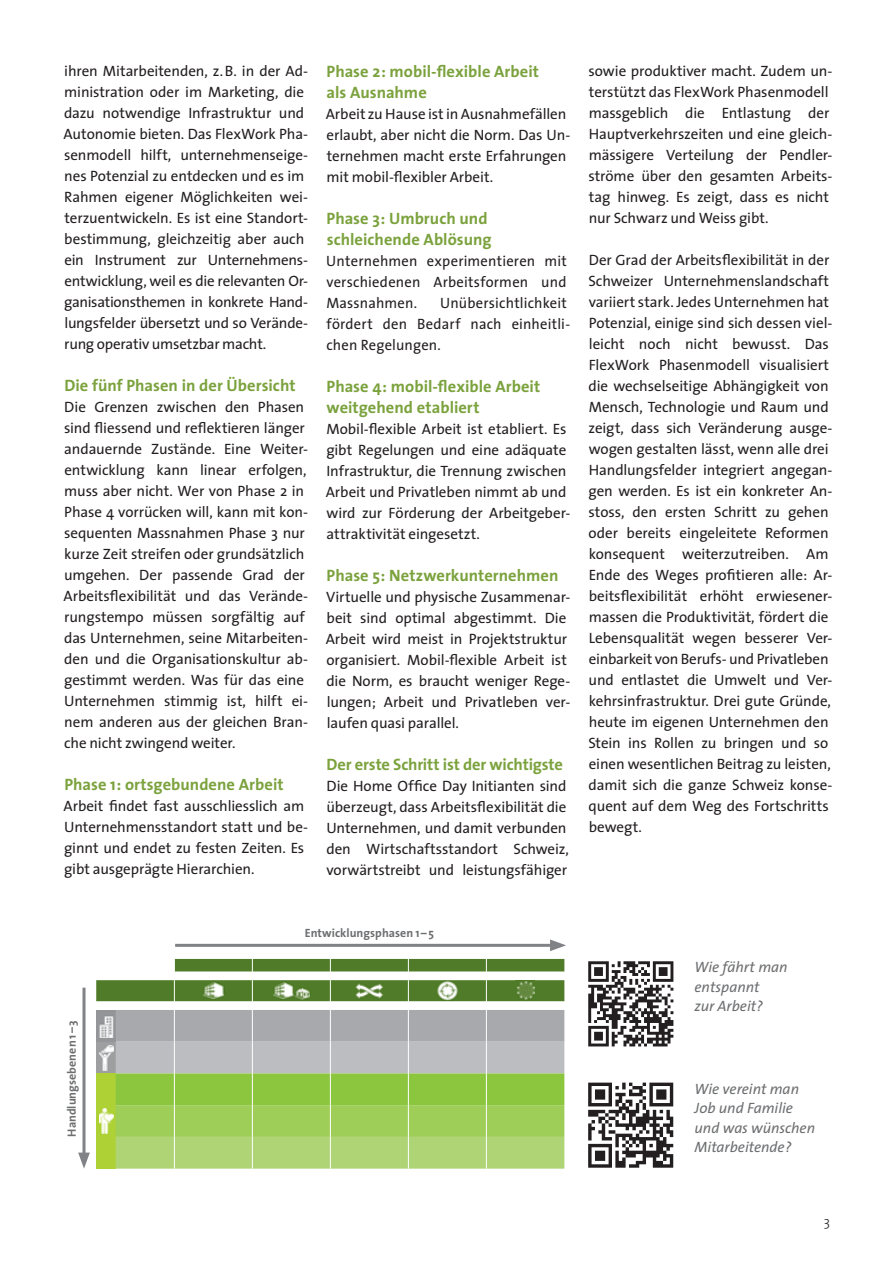
<style>
.page{position:relative;width:893px;height:1263px;background:#fff}
.page>*{position:absolute;margin:0;border:0;box-sizing:border-box;transform-origin:0 0}
.t1{font:700 16.5px/21px "The Sans";letter-spacing:.005em;color:#7ba23d}
.t2{font:15px/21px "The Sans";letter-spacing:-.005em;color:#231f20}
.t3{font:italic 15px/19.5px "The Sans";letter-spacing:-.005em;color:#6d6e70}
.t4{font:300 13.5px "The Sans";color:#231f20}
.t5{font:700 12px "The Sans";letter-spacing:.005em;color:#6d6e70}
</style>
<div class="page">
<svg style="left:588px;top:1082px;width:85px;height:86px"></svg>
<svg style="left:588px;top:961px;width:85px;height:85px"></svg>
<svg style="left:96px;top:959px;width:468px;height:210px;background:#a3bf7f"></svg>
<hr style="left:174px;top:1010px;width:1px;height:32px;background:#fff">
<hr style="left:252px;top:1010px;width:1px;height:32px;background:#fff">
<hr style="left:330px;top:1010px;width:1px;height:32px;background:#fff">
<hr style="left:408px;top:1010px;width:1px;height:32px;background:#fff">
<hr style="left:486px;top:1010px;width:1px;height:32px;background:#fff">
<hr style="left:174px;top:1042px;width:1px;height:31px;background:#fff">
<hr style="left:252px;top:1042px;width:1px;height:31px;background:#fff">
<hr style="left:330px;top:1042px;width:1px;height:31px;background:#fff">
<hr style="left:408px;top:1042px;width:1px;height:31px;background:#fff">
<hr style="left:486px;top:1042px;width:1px;height:31px;background:#fff">
<hr style="left:174px;top:1073px;width:1px;height:32px;background:#fff">
<hr style="left:252px;top:1073px;width:1px;height:32px;background:#fff">
<hr style="left:330px;top:1073px;width:1px;height:32px;background:#fff">
<hr style="left:408px;top:1073px;width:1px;height:32px;background:#fff">
<hr style="left:486px;top:1073px;width:1px;height:32px;background:#fff">
<hr style="left:174px;top:1105px;width:1px;height:32px;background:#fff">
<hr style="left:252px;top:1105px;width:1px;height:32px;background:#fff">
<hr style="left:330px;top:1105px;width:1px;height:32px;background:#fff">
<hr style="left:408px;top:1105px;width:1px;height:32px;background:#fff">
<hr style="left:486px;top:1105px;width:1px;height:32px;background:#fff">
<hr style="left:174px;top:1137px;width:1px;height:32px;background:#fff">
<hr style="left:252px;top:1137px;width:1px;height:32px;background:#fff">
<hr style="left:330px;top:1137px;width:1px;height:32px;background:#fff">
<hr style="left:408px;top:1137px;width:1px;height:32px;background:#fff">
<hr style="left:486px;top:1137px;width:1px;height:32px;background:#fff">
<hr style="left:175px;top:944px;width:381px;height:3px;background:#808285">
<svg style="left:550px;top:939px;width:16px;height:12px"></svg>
<hr style="left:83px;top:988px;width:3px;height:170px;background:#808285">
<svg style="left:78px;top:1152px;width:12px;height:17px"></svg>
<img style="left:99px;top:1109px;width:14px;height:24px">
<img style="left:100px;top:1045px;width:13px;height:25px">
<img style="left:99px;top:1014px;width:14px;height:24px">
<img style="left:515px;top:981px;width:20px;height:19px">
<img style="left:437px;top:982px;width:21px;height:18px">
<img style="left:355px;top:982px;width:27px;height:18px">
<img style="left:202px;top:982px;width:23px;height:17px">
<img style="left:272px;top:982px;width:22px;height:17px">
<img style="left:294px;top:987px;width:17px;height:12px">
<p class="t2" style="left:63px;top:62px;width:246px">ihren Mitarbeitenden, z. B. in der Ad&shy;ministration oder im Marketing, die dazu notwendige Infrastruktur und Autonomie bieten. Das FlexWork Pha&shy;senmodell hilft, unternehmenseige&shy;nes Potenzial zu entdecken und es im Rahmen eigener Möglichkeiten wei&shy;terzuentwickeln. Es ist eine Standort&shy;bestimmung, gleichzeitig aber auch ein Instrument zur Unternehmens&shy;entwicklung, weil es die relevanten Or&shy;ganisationsthemen in konkrete Hand&shy;lungsfelder übersetzt und so Verände&shy;rung operativ umsetzbar macht.</p>
<p class="t1" style="left:64px;top:375px;width:233px">Die fünf Phasen in der Übersicht</p>
<p class="t2" style="left:64px;top:398px;width:246px">Die Grenzen zwischen den Phasen sind fliessend und reflektieren länger andauernde Zustände. Eine Weiter&shy;entwicklung kann linear erfolgen, muss aber nicht. Wer von Phase 2 in Phase 4 vorrücken will, kann mit kon&shy;sequenten Massnahmen Phase 3 nur kurze Zeit streifen oder grundsätzlich umgehen. Der passende Grad der Arbeitsflexibilität und das Verände&shy;rungstempo müssen sorgfältig auf das Unternehmen, seine Mitarbeiten&shy;den und die Organisationskultur ab&shy;gestimmt werden. Was für das eine Unternehmen stimmig ist, hilft ei&shy;nem anderen aus der gleichen Bran&shy;che nicht zwingend weiter.</p>
<p class="t1" style="left:64px;top:774px;width:221px">Phase 1: ortsgebundene Arbeit</p>
<p class="t2" style="left:63px;top:797px;width:246px">Arbeit findet fast ausschliesslich am Unternehmensstandort statt und be&shy;ginnt und endet zu festen Zeiten. Es gibt ausgeprägte Hierarchien.</p>
<p class="t1" style="left:327px;top:61px;width:214px">Phase 2: mobil-flexible Arbeit als Ausnahme</p>
<p class="t2" style="left:326px;top:105px;width:246px">Arbeit zu Hause ist in Ausnahmefällen erlaubt, aber nicht die Norm. Das Un&shy;ternehmen macht erste Erfahrungen mit mobil-flexibler Arbeit.</p>
<p class="t1" style="left:327px;top:208px;width:166px">Phase 3: Umbruch und schleichende Ablösung</p>
<p class="t2" style="left:326px;top:252px;width:242px;text-align:justify">Unternehmen experimentieren mit verschiedenen Arbeitsformen und Massnahmen.</p>
<p class="t2" style="left:326px;top:294px;width:245px;text-indent:114px">Unübersichtlichkeit fördert den Bedarf nach einheitli&shy;chen Regelungen.</p>
<p class="t1" style="left:327px;top:376px;width:215px">Phase 4: mobil-flexible Arbeit weitgehend etabliert</p>
<p class="t2" style="left:326px;top:420px;width:246px">Mobil-flexible Arbeit ist etabliert. Es gibt Regelungen und eine adäquate Infrastruktur, die Trennung zwischen Arbeit und Privatleben nimmt ab und wird zur Förderung der Arbeitgeber&shy;attraktivität eingesetzt.</p>
<p class="t1" style="left:327px;top:565px;width:233px">Phase 5: Netzwerkunternehmen</p>
<p class="t2" style="left:326px;top:588px;width:246px">Virtuelle und physische Zusammenar&shy;beit sind optimal abgestimmt. Die Arbeit wird meist in Projektstruktur organisiert. Mobil-flexible Arbeit ist die Norm, es braucht weniger Rege&shy;lungen; Arbeit und Privatleben ver&shy;laufen quasi parallel.</p>
<p class="t1" style="left:327px;top:754px;width:238px">Der erste Schritt ist der wichtigste</p>
<p class="t2" style="left:326px;top:777px;width:244px">Die Home Office Day Initianten sind überzeugt, dass Arbeitsflexibilität die Unternehmen, und damit verbunden den Wirtschaftsstandort Schweiz, vorwärtstreibt und leistungsfähiger</p>
<p class="t2" style="left:588px;top:62px;width:246px">sowie produktiver macht. Zudem un&shy;terstützt das FlexWork Phasenmodell massgeblich die Entlastung der Hauptverkehrszeiten und eine gleich&shy;mässigere Verteilung der Pendler&shy;ströme über den gesamten Arbeits&shy;tag hinweg. Es zeigt, dass es nicht nur Schwarz und Weiss gibt.</p>
<p class="t2" style="left:588px;top:251px;width:246px">Der Grad der Arbeitsflexibilität in der Schweizer Unternehmenslandschaft variiert stark. Jedes Unternehmen hat Potenzial, einige sind sich dessen viel&shy;leicht noch nicht bewusst. Das FlexWork Phasenmodell visualisiert die wechselseitige Abhängigkeit von Mensch, Technologie und Raum und zeigt, dass sich Veränderung ausge&shy;wogen gestalten lässt, wenn alle drei Handlungsfelder integriert angegan&shy;gen werden. Es ist ein konkreter An&shy;stoss, den ersten Schritt zu gehen oder bereits eingeleitete Reformen konsequent weiterzutreiben. Am Ende des Weges profitieren alle: Ar&shy;beitsflexibilität erhöht erwiesener&shy;massen die Produktivität, fördert die Lebensqualität wegen besserer Ver&shy;einbarkeit von Berufs- und Privatleben und entlastet die Umwelt und Ver&shy;kehrsinfrastruktur. Drei gute Gründe, heute im eigenen Unternehmen den Stein ins Rollen zu bringen und so einen wesentlichen Beitrag zu leisten, damit sich die ganze Schweiz konse&shy;quent auf dem Weg des Fortschritts bewegt.</p>
<p class="t5" style="left:66px;top:1137px;width:118px;rotate:-90deg">Handlungsebenen 1 – 3</p>
<p class="t5" style="left:305px;top:927px;width:131px">Entwicklungsphasen 1 – 5</p>
<p class="t3" style="left:694px;top:959px;width:95px">Wie fährt man entspannt<br>zur Arbeit?</p>
<p class="t3" style="left:694px;top:1080px;width:122px">Wie vereint man<br>Job und Familie und was wünschen<br>Mitarbeitende?</p>
<p class="t4" style="left:824px;top:1216px;width:8px">3</p>
</div>
